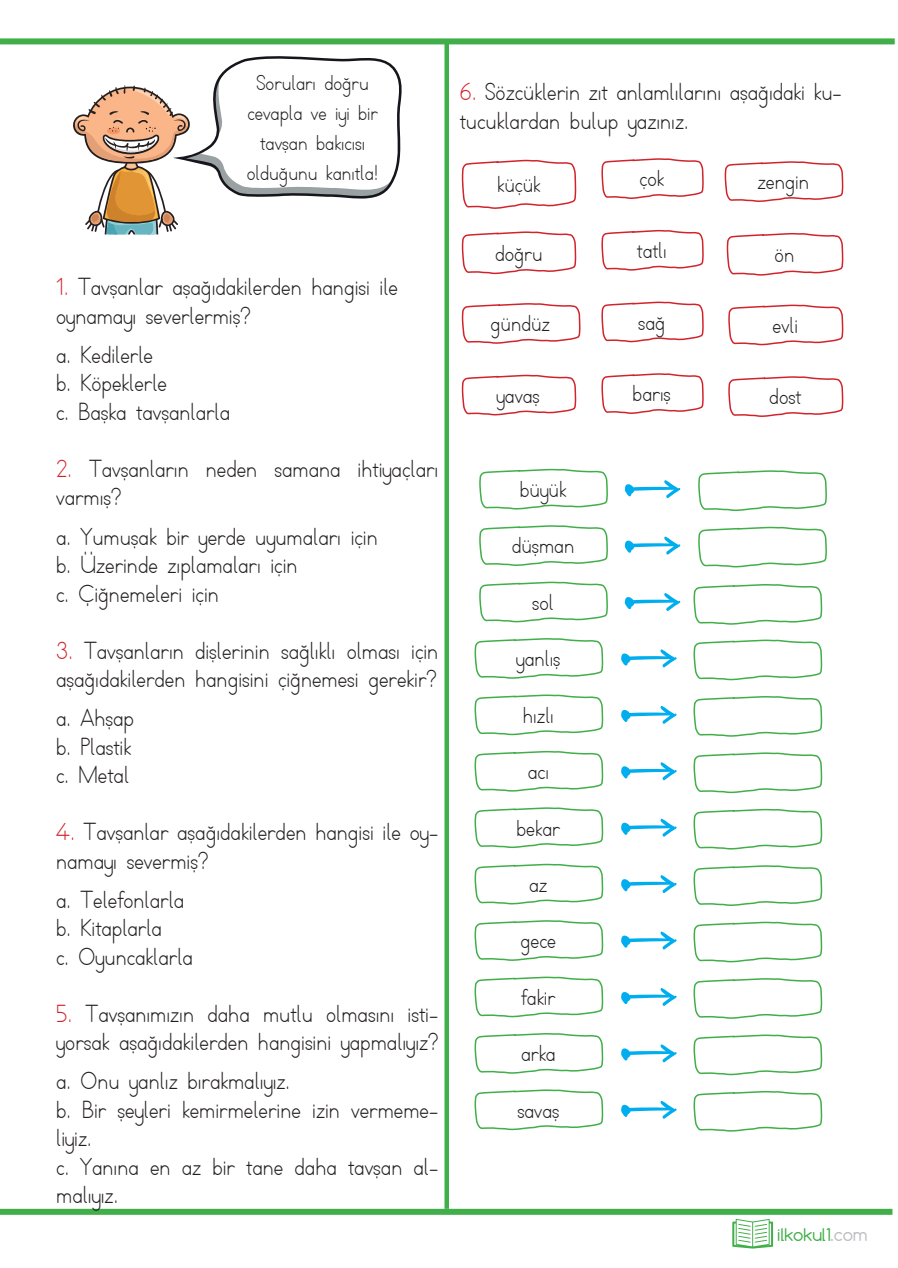
<style>
.page{position:relative;width:898px;height:1268px;background:#fff}
.page>*{position:absolute;margin:0;border:0;box-sizing:border-box;transform-origin:0 0}
.t1{font:24px/28.5px "TTKB Dik Temel Abece";color:#231f20}
.t2{font:22.5px "TTKB Dik Temel Abece";color:#231f20}
.t3{font:21px/30px "TTKB Dik Temel Abece";color:#231f20;text-align:center}
.t4{font:16.5px "Comfortaa";color:#40ae49}
.s1{color:#d1232a}
.s2{color:#bcbdc0}
</style>
<div class="page">
<div style="left:1px;top:38px;width:893px;height:6px;background:#40ae49"></div>
<div style="left:0;top:1208px;width:892px;height:6px;background:#40ae49"></div>
<svg style="left:732px;top:1218px;width:40px;height:30px"></svg>
<div style="left:444px;top:41px;width:5px;height:1167px;background:#40ae49"></div>
<svg style="left:73px;top:56px;width:329px;height:178px"></svg>
<svg style="left:461px;top:159px;width:115px;height:50px"></svg>
<svg style="left:461px;top:231px;width:115px;height:44px"></svg>
<svg style="left:461px;top:303px;width:120px;height:41px"></svg>
<svg style="left:461px;top:374px;width:115px;height:42px"></svg>
<svg style="left:601px;top:158px;width:103px;height:41px"></svg>
<svg style="left:601px;top:229px;width:103px;height:42px"></svg>
<svg style="left:601px;top:301px;width:103px;height:42px"></svg>
<svg style="left:601px;top:373px;width:103px;height:41px"></svg>
<svg style="left:724px;top:161px;width:119px;height:41px"></svg>
<svg style="left:726px;top:232px;width:117px;height:44px"></svg>
<svg style="left:728px;top:304px;width:115px;height:42px"></svg>
<svg style="left:728px;top:376px;width:115px;height:41px"></svg>
<svg style="left:624px;top:480px;width:56px;height:19px"></svg>
<svg style="left:624px;top:536px;width:56px;height:19px"></svg>
<svg style="left:624px;top:593px;width:56px;height:18px"></svg>
<svg style="left:621px;top:649px;width:55px;height:19px"></svg>
<svg style="left:621px;top:705px;width:55px;height:19px"></svg>
<svg style="left:621px;top:762px;width:55px;height:19px"></svg>
<svg style="left:621px;top:818px;width:55px;height:19px"></svg>
<svg style="left:621px;top:875px;width:55px;height:18px"></svg>
<svg style="left:621px;top:931px;width:55px;height:19px"></svg>
<svg style="left:621px;top:988px;width:55px;height:18px"></svg>
<svg style="left:621px;top:1044px;width:55px;height:19px"></svg>
<svg style="left:621px;top:1100px;width:55px;height:19px"></svg>
<svg style="left:479px;top:468px;width:129px;height:42px"></svg>
<svg style="left:479px;top:525px;width:129px;height:41px"></svg>
<svg style="left:479px;top:581px;width:129px;height:42px"></svg>
<svg style="left:474px;top:638px;width:129px;height:41px"></svg>
<svg style="left:474px;top:694px;width:129px;height:42px"></svg>
<svg style="left:474px;top:750px;width:129px;height:42px"></svg>
<svg style="left:474px;top:807px;width:129px;height:42px"></svg>
<svg style="left:474px;top:863px;width:129px;height:42px"></svg>
<svg style="left:474px;top:920px;width:129px;height:41px"></svg>
<svg style="left:474px;top:976px;width:129px;height:42px"></svg>
<svg style="left:474px;top:1033px;width:129px;height:41px"></svg>
<svg style="left:474px;top:1089px;width:129px;height:42px"></svg>
<svg style="left:698px;top:470px;width:129px;height:41px"></svg>
<svg style="left:698px;top:526px;width:129px;height:42px"></svg>
<svg style="left:693px;top:584px;width:129px;height:41px"></svg>
<svg style="left:693px;top:639px;width:129px;height:42px"></svg>
<svg style="left:693px;top:696px;width:129px;height:41px"></svg>
<svg style="left:693px;top:752px;width:129px;height:42px"></svg>
<svg style="left:693px;top:808px;width:129px;height:42px"></svg>
<svg style="left:693px;top:865px;width:129px;height:41px"></svg>
<svg style="left:693px;top:921px;width:129px;height:42px"></svg>
<svg style="left:693px;top:978px;width:129px;height:41px"></svg>
<svg style="left:693px;top:1034px;width:129px;height:42px"></svg>
<svg style="left:693px;top:1091px;width:129px;height:41px"></svg>
<p class="t3" style="left:247px;top:69px;width:133px">Soruları doğru cevapla ve iyi bir tavşan bakıcısı olduğunu kanıtla!</p>
<p class="t1" style="left:56px;top:273px;width:343px"><span class="s1">1.</span> Tavşanlar aşağıdakilerden hangisi ile oynamayı severlermiş?</p>
<p class="t1" style="left:56px;top:341px;width:175px">a. Kedilerle<br>b. Köpeklerle<br>c. Başka tavşanlarla</p>
<p class="t1" style="left:56px;top:455px;width:383px"><span class="s1">2.</span> Tavşanların neden samana ihtiyaçları varmış?</p>
<p class="t1" style="left:56px;top:522px;width:323px">a. Yumuşak bir yerde uyumaları için b. Üzerinde zıplamaları için<br>c. Çiğnemeleri için</p>
<p class="t1" style="left:56px;top:636px;width:383px"><span class="s1">3.</span> Tavşanların dişlerinin sağlıklı olması için aşağıdakilerden hangisini çiğnemesi gerekir?</p>
<p class="t1" style="left:56px;top:704px;width:79px">a. Ahşap b. Plastik c. Metal</p>
<p class="t1" style="left:56px;top:818px;width:383px"><span class="s1">4.</span> Tavşanlar aşağıdakilerden hangisi ile oy&shy;namayı severmiş?</p>
<p class="t1" style="left:56px;top:885px;width:138px">a. Telefonlarla b. Kitaplarla<br>c. Oyuncaklarla</p>
<p class="t1" style="left:56px;top:999px;width:383px"><span class="s1">5.</span> Tavşanımızın daha mutlu olmasını isti&shy;yorsak aşağıdakilerden hangisini yapmalıyız?</p>
<p class="t1" style="left:56px;top:1067px;width:383px">a. Onu yanlız bırakmalıyız.<br>b. Bir şeyleri kemirmelerine izin vermeme&shy;liyiz.<br>c. Yanına en az bir tane daha tavşan al&shy;malıyız.</p>
<p class="t1" style="left:459px;top:78px;width:383px"><span class="s1">6.</span> Sözcüklerin zıt anlamlılarını aşağıdaki ku&shy;tucuklardan bulup yazınız.</p>
<p class="t2" style="left:497px;top:171px;width:45px">küçük</p>
<p class="t2" style="left:495px;top:239px;width:49px">doğru</p>
<p class="t2" style="left:490px;top:310px;width:61px">gündüz</p>
<p class="t2" style="left:496px;top:381px;width:45px">yavaş</p>
<p class="t2" style="left:519px;top:475px;width:48px">büyük</p>
<p class="t2" style="left:511px;top:532px;width:64px">düşman</p>
<p class="t2" style="left:532px;top:588px;width:23px">sol</p>
<p class="t2" style="left:516px;top:644px;width:46px">yanlış</p>
<p class="t2" style="left:522px;top:701px;width:32px">hızlı</p>
<p class="t2" style="left:527px;top:757px;width:23px">acı</p>
<p class="t2" style="left:516px;top:813px;width:45px">bekar</p>
<p class="t2" style="left:529px;top:870px;width:20px">az</p>
<p class="t2" style="left:520px;top:926px;width:37px">gece</p>
<p class="t2" style="left:521px;top:983px;width:36px">fakir</p>
<p class="t2" style="left:521px;top:1039px;width:36px">arka</p>
<p class="t2" style="left:517px;top:1095px;width:43px">savaş</p>
<p class="t2" style="left:639px;top:165px;width:26px">çok</p>
<p class="t2" style="left:636px;top:236px;width:31px">tatlı</p>
<p class="t2" style="left:638px;top:308px;width:28px">sağ</p>
<p class="t2" style="left:632px;top:380px;width:40px">barış</p>
<p class="t2" style="left:757px;top:168px;width:53px">zengin</p>
<p class="t2" style="left:774px;top:240px;width:21px">ön</p>
<p class="t2" style="left:772px;top:311px;width:27px">evli</p>
<p class="t2" style="left:769px;top:383px;width:34px">dost</p>
<p class="t4" style="left:776px;top:1223px;width:92px">ilkokul1<span class="s2">.com</span></p>
</div>
